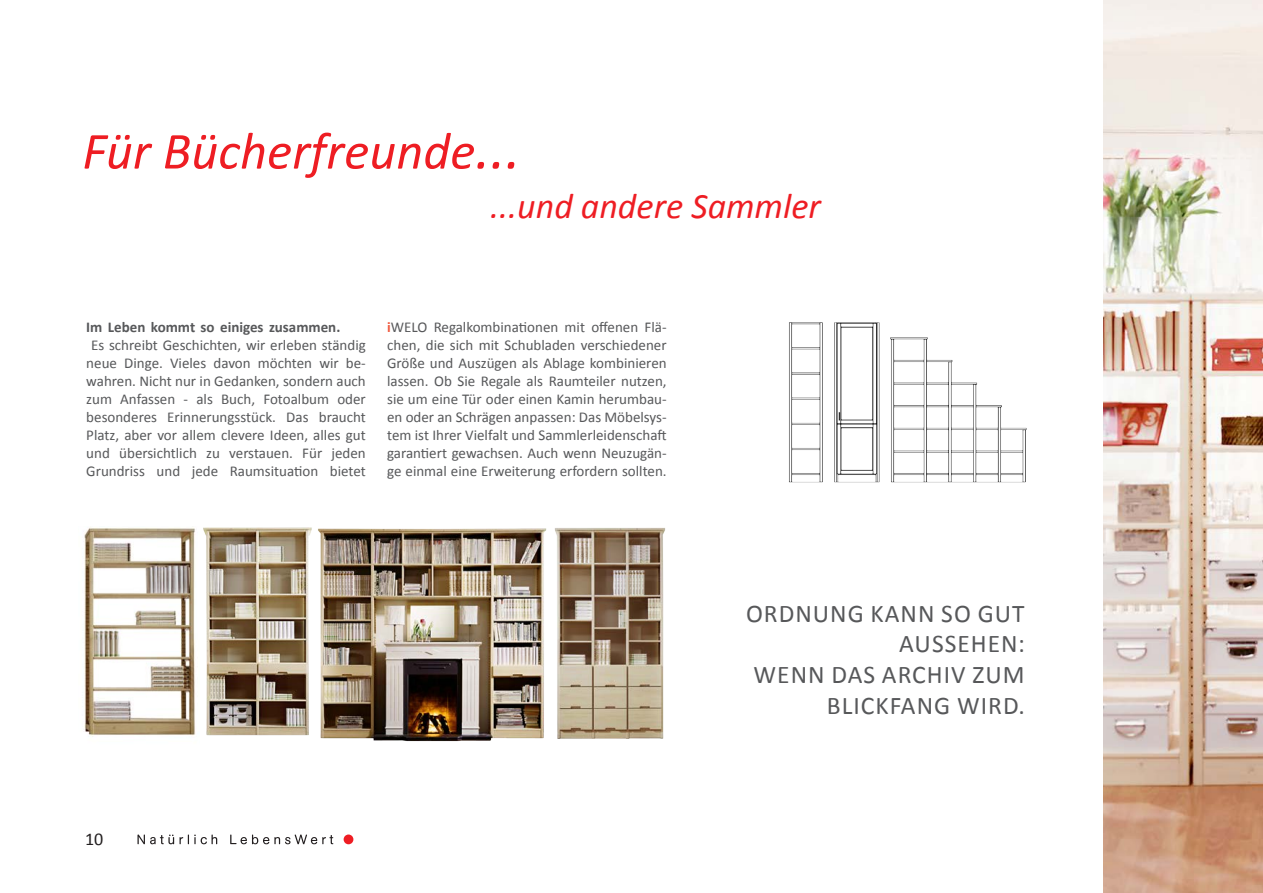
<style>
.page{position:relative;width:1263px;height:893px;background:#fff}
.page>*{position:absolute;margin:0;border:0;box-sizing:border-box;transform-origin:0 0}
.t1{font:italic 52.5px "Calibri";color:#ee1d23}
.t2{font:italic 36px "Calibri";color:#ee1d23}
.t3{font:25.5px/30.6px "Calibri";letter-spacing:.04em;color:#57585a;text-align:right}
.t4{font:18px "Calibri";color:#231f20}
.t5{font:15px/18px "Calibri";color:#57585a;text-align:center}
.t6{font:700 15px "Calibri";color:#57585a}
.s1{font-size:60px}
.s2{font-weight:700;color:#f0593e}
</style>
<div class="page">
<div style="left:344px;top:834px;width:9px;height:10px;background:#ee1d23;border-radius:50%"></div>
<svg style="left:137px;top:834px;width:37px;height:10px"></svg>
<svg style="left:180px;top:834px;width:37px;height:10px"></svg>
<svg style="left:230px;top:834px;width:103px;height:10px"></svg>
<img style="left:1103px;top:0;width:160px;height:893px">
<img style="left:84px;top:527px;width:82px;height:210px">
<img style="left:166px;top:527px;width:137px;height:209px">
<img style="left:303px;top:527px;width:252px;height:215px">
<img style="left:555px;top:528px;width:111px;height:211px">
<img style="left:789px;top:322px;width:238px;height:161px">
<p class="t1" style="left:82px;top:115px;width:440px">Für Bücherfreunde<span class="s1">...</span></p>
<p class="t2" style="left:490px;top:181px;width:332px">...und andere Sammler</p>
<p class="t6" style="left:86px;top:318px;width:255px">Im Leben kommt so einiges zusammen.</p>
<p class="t5" style="left:86px;top:336px;width:281px">Es schreibt Geschichten, wir erleben ständig neue Dinge. Vieles davon möchten wir be&shy;wahren. Nicht nur in Gedanken, sondern auch zum Anfassen - als Buch, Fotoalbum oder besonderes Erinnerungsstück. Das braucht Platz, aber vor allem clevere Ideen, alles gut und übersichtlich zu verstauen. Für jeden Grundriss und jede Raumsituation bietet</p>
<p class="t5" style="left:387px;top:318px;width:281px;text-align:justify"><span class="s2">i</span>WELO Regalkombinationen mit offenen Flä&shy;chen, die sich mit Schubladen verschiedener Größe und Auszügen als Ablage kombinieren lassen. Ob Sie Regale als Raumteiler nutzen, sie um eine Tür oder einen Kamin herumbau&shy;en oder an Schrägen anpassen: Das Möbelsys&shy;tem ist Ihrer Vielfalt und Sammlerleidenschaft garantiert gewachsen. Auch wenn Neuzugän&shy;ge einmal eine Erweiterung erfordern sollten.</p>
<p class="t4" style="left:85px;top:827px;width:20px">10</p>
<p class="t3" style="left:746px;top:598px;width:280px">ORDNUNG KANN SO GUT<br>AUSSEHEN:</p>
<p class="t3" style="left:753px;top:659px;width:273px">WENN DAS ARCHIV ZUM<br>BLICKFANG WIRD.</p>
</div>
